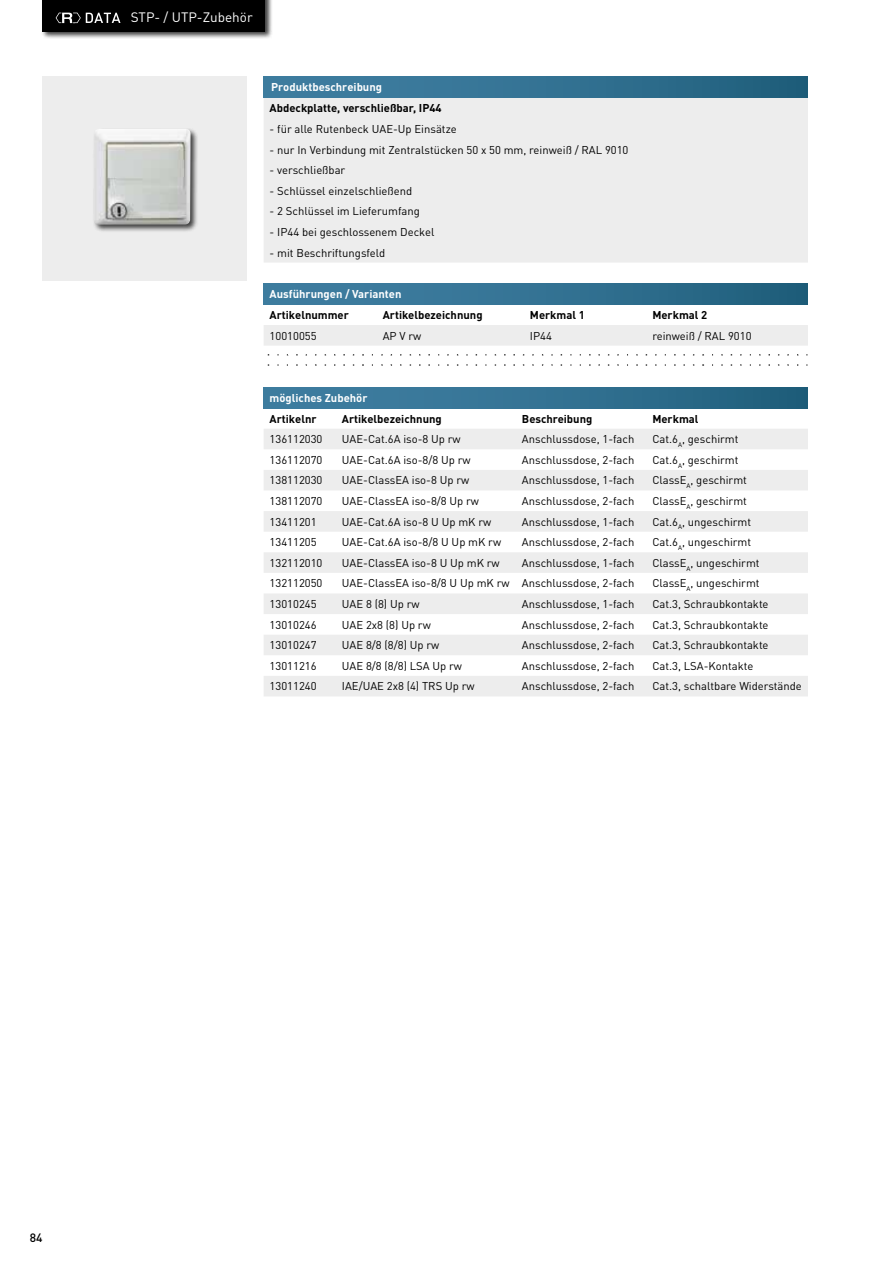
<style>
.page{position:relative;width:893px;height:1263px;background:#fff}
.page>*{position:absolute;margin:0;border:0;box-sizing:border-box;transform-origin:0 0}
.t1{font:13.5px "DIN Pro";color:#fff}
.t2{font:500 12px "DIN Pro";color:#000}
.t3{font:11.25px "DIN Pro";color:#000}
.t4{font:700 11.25px "DIN Pro";color:#000}
.t5{font:700 11.25px "DIN Pro";color:#fff}
</style>
<div class="page">
<div style="left:41px;top:0;width:231px;height:39px;background:#000;opacity:.75"></div>
<div style="left:43px;top:0;width:222px;height:31px;background:#000"></div>
<svg style="left:56px;top:13px;width:65px;height:10px"></svg>
<div style="left:264px;top:98px;width:544px;height:165px;background:#ededed"></div>
<div style="left:264px;top:77px;width:544px;height:21px;background:linear-gradient(to right,#4281a4,#21607e)"></div>
<div style="left:264px;top:284px;width:544px;height:20px;background:linear-gradient(to right,#4281a4,#21607e)"></div>
<div style="left:264px;top:325px;width:544px;height:21px;background:#ededed"></div>
<div style="left:43px;top:77px;width:204px;height:204px;background:#ededed"></div>
<div style="left:264px;top:387px;width:544px;height:21px;background:linear-gradient(to right,#4281a4,#21607e)"></div>
<svg style="left:264px;top:429px;width:544px;height:267px;fill:#ededed"></svg>
<div style="left:92px;top:127px;width:107px;height:106px;background:#000;opacity:.75"></div>
<img style="left:94px;top:129px;width:97px;height:96px">
<img style="left:267px;top:354px;width:541px;height:12px">
<p class="t1" style="left:131px;top:8px;width:124px">STP- / UTP-Zubehör</p>
<p class="t5" style="left:271px;top:80px;width:113px">Produktbeschreibung</p>
<p class="t4" style="left:270px;top:101px;width:174px">Abdeckplatte, verschließbar, IP44</p>
<p class="t3" style="left:270px;top:121px;width:189px">- für alle Rutenbeck UAE-Up Einsätze</p>
<p class="t3" style="left:270px;top:142px;width:360px">- nur In Verbindung mit Zentralstücken 50 x 50 mm, reinweiß / RAL 9010</p>
<p class="t3" style="left:270px;top:162px;width:77px">- verschließbar</p>
<p class="t3" style="left:270px;top:183px;width:144px">- Schlüssel einzelschließend</p>
<p class="t3" style="left:270px;top:204px;width:152px">- 2 Schlüssel im Lieferumfang</p>
<p class="t3" style="left:270px;top:224px;width:166px">- IP44 bei geschlossenem Deckel</p>
<p class="t3" style="left:270px;top:245px;width:117px">- mit Beschriftungsfeld</p>
<p class="t5" style="left:270px;top:287px;width:133px">Ausführungen / Varianten</p>
<p class="t4" style="left:270px;top:307px;width:81px">Artikelnummer</p>
<p class="t4" style="left:383px;top:307px;width:101px">Artikelbezeichnung</p>
<p class="t4" style="left:530px;top:307px;width:56px">Merkmal 1</p>
<p class="t4" style="left:652px;top:307px;width:56px">Merkmal 2</p>
<p class="t3" style="left:270px;top:328px;width:48px">10010055</p>
<p class="t3" style="left:383px;top:328px;width:40px">AP V rw</p>
<p class="t3" style="left:530px;top:328px;width:24px">IP44</p>
<p class="t3" style="left:652px;top:328px;width:101px">reinweiß / RAL 9010</p>
<p class="t5" style="left:270px;top:390px;width:99px">mögliches Zubehör</p>
<p class="t4" style="left:270px;top:411px;width:48px">Artikelnr</p>
<p class="t4" style="left:342px;top:411px;width:101px">Artikelbezeichnung</p>
<p class="t4" style="left:522px;top:411px;width:72px">Beschreibung</p>
<p class="t4" style="left:652px;top:411px;width:48px">Merkmal</p>
<p class="t3" style="left:270px;top:432px;width:54px">136112030</p>
<p class="t3" style="left:342px;top:432px;width:120px">UAE-Cat.6A iso-8 Up rw</p>
<p class="t3" style="left:522px;top:432px;width:114px">Anschlussdose, 1-fach</p>
<p class="t3" style="left:652px;top:432px;width:88px">Cat.6<sub>A</sub>, geschirmt</p>
<p class="t3" style="left:270px;top:452px;width:54px">136112070</p>
<p class="t3" style="left:342px;top:452px;width:130px">UAE-Cat.6A iso-8/8 Up rw</p>
<p class="t3" style="left:522px;top:452px;width:114px">Anschlussdose, 2-fach</p>
<p class="t3" style="left:652px;top:452px;width:88px">Cat.6<sub>A</sub>, geschirmt</p>
<p class="t3" style="left:270px;top:473px;width:54px">138112030</p>
<p class="t3" style="left:342px;top:473px;width:129px">UAE-ClassEA iso-8 Up rw</p>
<p class="t3" style="left:522px;top:473px;width:114px">Anschlussdose, 1-fach</p>
<p class="t3" style="left:652px;top:473px;width:96px">ClassE<sub>A</sub>, geschirmt</p>
<p class="t3" style="left:270px;top:493px;width:54px">138112070</p>
<p class="t3" style="left:342px;top:493px;width:139px">UAE-ClassEA iso-8/8 Up rw</p>
<p class="t3" style="left:522px;top:493px;width:114px">Anschlussdose, 2-fach</p>
<p class="t3" style="left:652px;top:493px;width:96px">ClassE<sub>A</sub>, geschirmt</p>
<p class="t3" style="left:270px;top:514px;width:48px">13411201</p>
<p class="t3" style="left:342px;top:514px;width:151px">UAE-Cat.6A iso-8 U Up mK rw</p>
<p class="t3" style="left:522px;top:514px;width:114px">Anschlussdose, 1-fach</p>
<p class="t3" style="left:652px;top:514px;width:100px">Cat.6<sub>A</sub>, ungeschirmt</p>
<p class="t3" style="left:270px;top:535px;width:48px">13411205</p>
<p class="t3" style="left:342px;top:535px;width:161px">UAE-Cat.6A iso-8/8 U Up mK rw</p>
<p class="t3" style="left:522px;top:535px;width:114px">Anschlussdose, 2-fach</p>
<p class="t3" style="left:652px;top:535px;width:100px">Cat.6<sub>A</sub>, ungeschirmt</p>
<p class="t3" style="left:270px;top:555px;width:54px">132112010</p>
<p class="t3" style="left:342px;top:555px;width:159px">UAE-ClassEA iso-8 U Up mK rw</p>
<p class="t3" style="left:522px;top:555px;width:114px">Anschlussdose, 1-fach</p>
<p class="t3" style="left:652px;top:555px;width:109px">ClassE<sub>A</sub>, ungeschirmt</p>
<p class="t3" style="left:270px;top:576px;width:54px">132112050</p>
<p class="t3" style="left:342px;top:576px;width:294px">UAE-ClassEA iso-8/8 U Up mK rw Anschlussdose, 2-fach</p>
<p class="t3" style="left:652px;top:576px;width:109px">ClassE<sub>A</sub>, ungeschirmt</p>
<p class="t3" style="left:270px;top:596px;width:48px">13010245</p>
<p class="t3" style="left:342px;top:596px;width:79px">UAE 8 (8) Up rw</p>
<p class="t3" style="left:522px;top:596px;width:114px">Anschlussdose, 1-fach</p>
<p class="t3" style="left:652px;top:596px;width:118px">Cat.3, Schraubkontakte</p>
<p class="t3" style="left:270px;top:617px;width:48px">13010246</p>
<p class="t3" style="left:342px;top:617px;width:90px">UAE 2x8 (8) Up rw</p>
<p class="t3" style="left:522px;top:617px;width:114px">Anschlussdose, 2-fach</p>
<p class="t3" style="left:652px;top:617px;width:118px">Cat.3, Schraubkontakte</p>
<p class="t3" style="left:270px;top:637px;width:48px">13010247</p>
<p class="t3" style="left:342px;top:637px;width:99px">UAE 8/8 (8/8) Up rw</p>
<p class="t3" style="left:522px;top:637px;width:114px">Anschlussdose, 2-fach</p>
<p class="t3" style="left:652px;top:637px;width:118px">Cat.3, Schraubkontakte</p>
<p class="t3" style="left:270px;top:658px;width:48px">13011216</p>
<p class="t3" style="left:342px;top:658px;width:122px">UAE 8/8 (8/8) LSA Up rw</p>
<p class="t3" style="left:522px;top:658px;width:114px">Anschlussdose, 2-fach</p>
<p class="t3" style="left:652px;top:658px;width:103px">Cat.3, LSA-Kontakte</p>
<p class="t3" style="left:270px;top:679px;width:48px">13011240</p>
<p class="t3" style="left:342px;top:679px;width:134px">IAE/UAE 2x8 (4) TRS Up rw</p>
<p class="t3" style="left:522px;top:679px;width:114px">Anschlussdose, 2-fach</p>
<p class="t3" style="left:652px;top:679px;width:151px">Cat.3, schaltbare Widerstände</p>
<p class="t2" style="left:30px;top:1230px;width:14px">84</p>
</div>
